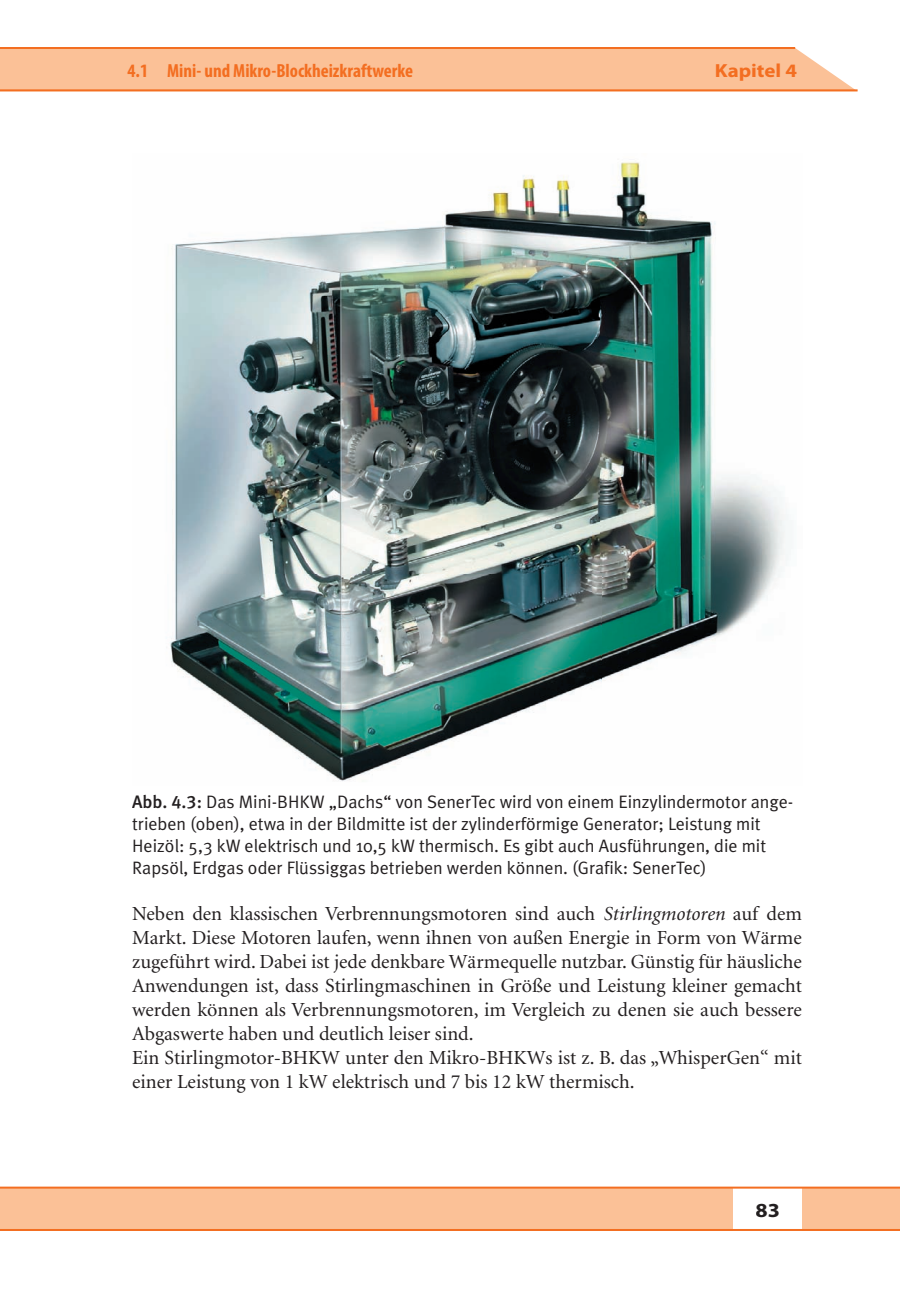
<style>
.page{position:relative;width:900px;height:1296px;background:#fff}
.page>*{position:absolute;margin:0;border:0;box-sizing:border-box;transform-origin:0 0}
.t1{font:20px/24px "Minion";color:#231f20}
.t2{font:700 20px "Myriad Pro";color:#231f20;scale:1.1 1}
.t3{font:700 condensed 19px "Myriad Pro";color:#f36e21}
.t4{font:700 19px "Myriad Pro";color:#f36e21;scale:1.1 1}
.t5{font:18px/22px "Meta Plus Normal";color:#231f20}
.s1{font-family:"Meta Medium LF"}
.s2{font-style:italic}
</style>
<div class="page">
<div style="left:0;top:1188px;width:899px;height:43px;background:#fbc197"></div>
<div style="left:0;top:48px;width:854px;height:41px;background:#fbc197"></div>
<div style="left:733px;top:1188px;width:68px;height:43px;background:#fff"></div>
<hr style="left:0;top:1187px;width:899px;height:2px;background:#f36e21">
<hr style="left:0;top:1229px;width:899px;height:2px;background:#f36e21">
<hr style="left:0;top:47px;width:794px;height:2px;background:#f36e21">
<hr style="left:0;top:89px;width:857px;height:2px;background:#f36e21">
<img style="left:170px;top:162px;width:618px;height:619px">
<p class="t3" style="left:127px;top:64px;width:287px">4.1 Mini- und Mikro-Blockheizkraftwerke</p>
<p class="t4" style="left:714px;top:64px;width:76px">Kapitel 4</p>
<p class="t5" style="left:132px;top:792px;width:662px"><span class="s1">Abb. 4.3:</span> Das Mini-BHKW „Dachs“ von SenerTec wird von einem Einzylindermotor ange&shy;trieben (oben), etwa in der Bildmitte ist der zylinderförmige Generator; Leistung mit Heizöl: 5,3 kW elektrisch und 10,5 kW thermisch. Es gibt auch Ausführungen, die mit Rapsöl, Erdgas oder Flüssiggas betrieben werden können. (Grafik: SenerTec)</p>
<p class="t1" style="left:132px;top:904px;width:671px">Neben den klassischen Verbrennungsmotoren sind auch <span class="s2">Stirlingmotoren</span> auf dem Markt. Diese Motoren laufen, wenn ihnen von außen Energie in Form von Wärme zugeführt wird. Dabei ist jede denkbare Wärmequelle nutzbar. Günstig für häusliche Anwendungen ist, dass Stirlingmaschinen in Größe und Leistung kleiner gemacht werden können als Verbrennungsmotoren, im Vergleich zu denen sie auch bessere Abgaswerte haben und deutlich leiser sind.<br>Ein Stirlingmotor-BHKW unter den Mikro-BHKWs ist z. B. das „WhisperGen“ mit einer Leistung von 1 kW elektrisch und 7 bis 12 kW thermisch.</p>
<p class="t2" style="left:755px;top:1203px;width:24px">83</p>
</div>
